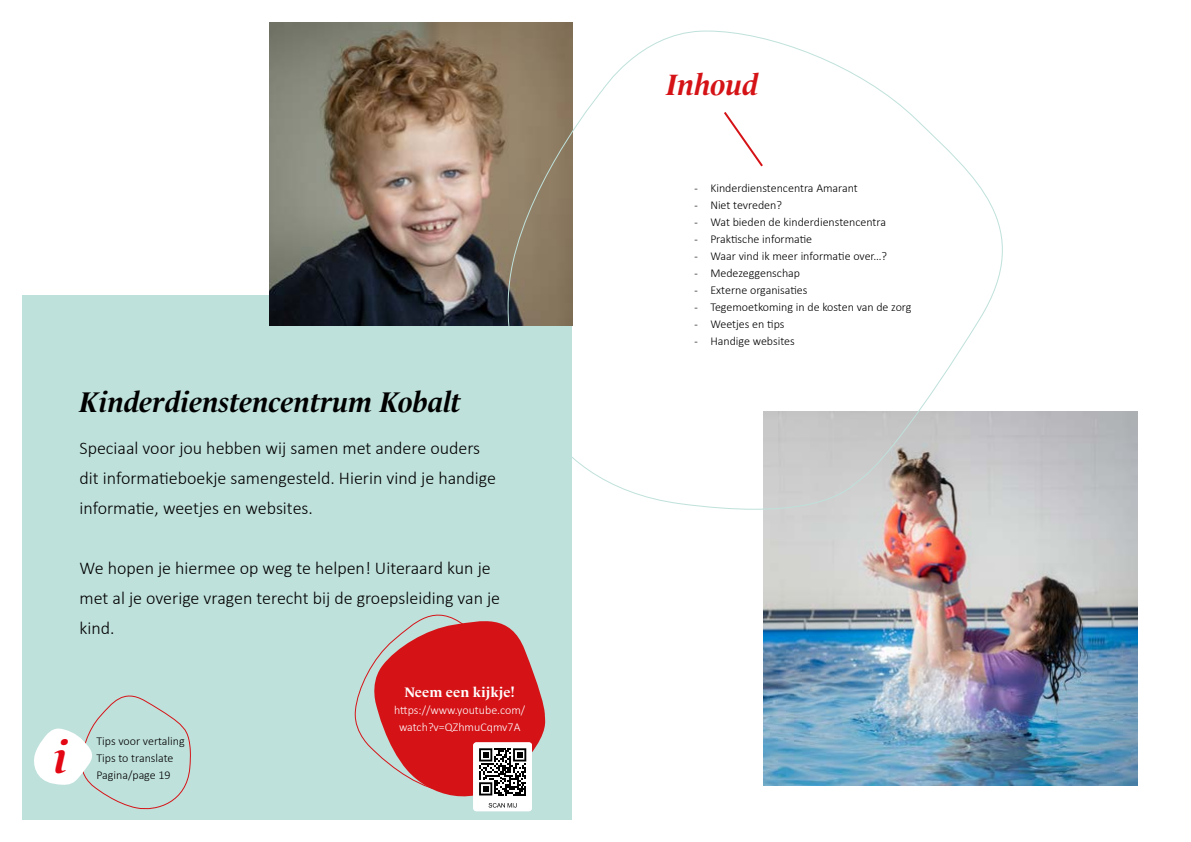
<style>
.page{position:relative;width:1191px;height:842px;background:#fff}
.page>*{position:absolute;margin:0;border:0;box-sizing:border-box;transform-origin:0 0}
.t1{font:italic 700 46.1px "Le Monde Livre Std";color:#e30613}
.t2{font:italic 700 30px "Le Monde Livre Std";color:#d51317}
.t3{font:italic 700 29px "Le Monde Livre Std";color:#000}
.t4{font:300 18px/30px "Calibri";color:#000}
.t5{font:700 14px "Le Monde Livre Std";color:#fff}
.t6{font:300 12px/17px "Calibri";color:#000}
.t7{font:300 12px/17px "Calibri";color:#fff;text-align:center}
</style>
<div class="page">
<div style="left:23px;top:295px;width:549px;height:524px;background:#bfe1db"></div>
<img style="left:269px;top:23px;width:303px;height:302px">
<img style="left:763px;top:412px;width:374px;height:373px">
<svg style="left:492px;top:30px;width:546px;height:480px"></svg>
<svg style="left:354px;top:614px;width:192px;height:198px"></svg>
<svg style="left:34px;top:695px;width:157px;height:115px"></svg>
<h3 class="t3" style="left:80px;top:385px;width:383px">Kinderdienstencentrum Kobalt</h3>
<h3 class="t4" style="left:80px;top:432px;width:418px">Speciaal voor jou hebben wij samen met andere ouders dit informatieboekje samengesteld. Hierin vind je handige informatie, weetjes en websites.</h3>
<h3 class="t4" style="left:80px;top:552px;width:422px">We hopen je hiermee op weg te helpen! Uiteraard kun je met al je overige vragen terecht bij de groepsleiding van je kind.</h3>
<h1 class="t1" style="left:54px;top:730px;width:15px">i</h1>
<p class="t6" style="left:96px;top:733px;width:90px">Tips voor vertaling<br>Tips to translate</p>
<p class="t6" style="left:96px;top:767px;width:76px">Pagina/page 19</p>
<p class="t5" style="left:404px;top:684px;width:112px">Neem een kijkje!</p>
<p class="t7" style="left:394px;top:701px;width:133px">https://www.youtube.com/ watch?v=QZhmuCqmv7A</p>
<h2 class="t2" style="left:666px;top:67px;width:94px">Inhoud</h2>
<p class="t6" style="left:696px;top:179px;width:217px">̵ Kinderdienstencentra Amarant<br>̵ Niet tevreden?<br>̵ Wat bieden de kinderdienstencentra<br>̵ Praktische informatie<br>̵ Waar vind ik meer informatie over…?<br>̵ Medezeggenschap<br>̵ Externe organisaties<br>̵ Tegemoetkoming in de kosten van de zorg ̵ Weetjes en tips<br>̵ Handige websites</p>
</div>
